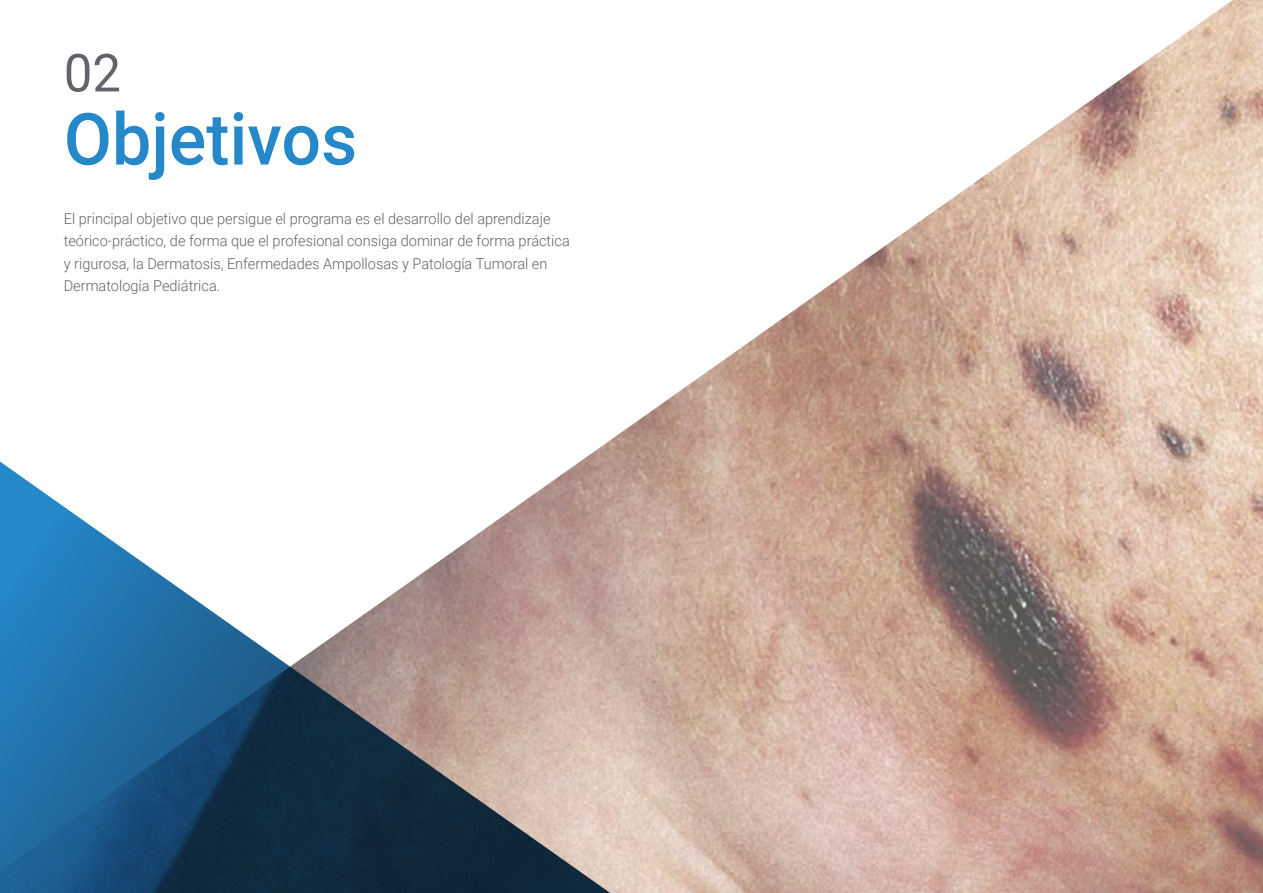
<style>
.page{position:relative;width:1263px;height:893px;background:#fff}
.page>*{position:absolute;margin:0;border:0;box-sizing:border-box;transform-origin:0 0}
.t1{font:500 72px "Roboto";color:#2488c9}
.t2{font:52.5px "Roboto";color:#61646a}
.t3{font:300 15px/22.5px "Roboto";color:#61646a}
</style>
<div class="page">
<img style="left:602px;top:0;width:661px;height:893px">
<svg style="left:0;top:446px;width:640px;height:447px"></svg>
<h2 class="t2" style="left:64px;top:36px;width:59px">02</h2>
<h1 class="t1" style="left:64px;top:89px;width:295px">Objetivos</h1>
<p class="t3" style="left:64px;top:207px;width:508px">El principal objetivo que persigue el programa es el desarrollo del aprendizaje teórico-práctico, de forma que el profesional consiga dominar de forma práctica y rigurosa, la Dermatosis, Enfermedades Ampollosas y Patología Tumoral en Dermatología Pediátrica.</p>
</div>
